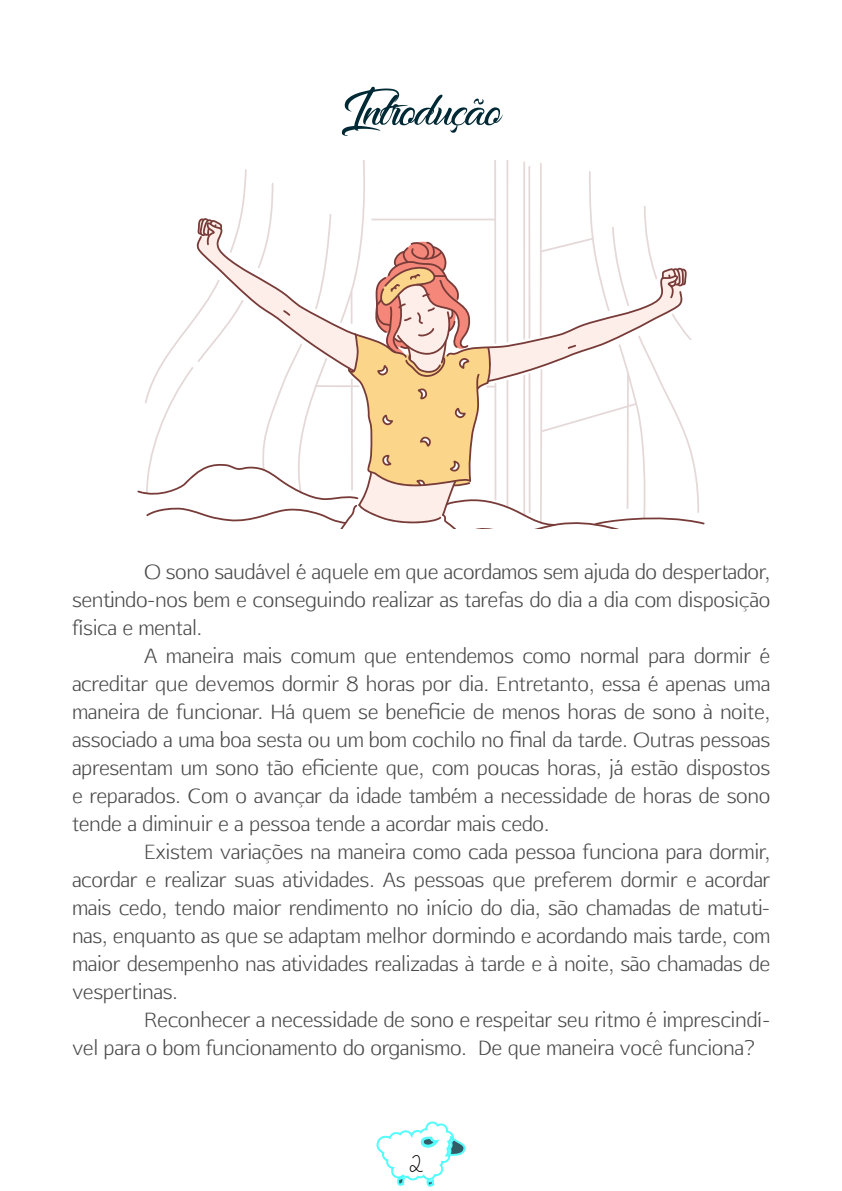
<style>
.page{position:relative;width:842px;height:1191px;background:#fff}
.page>*{position:absolute;margin:0;border:0;box-sizing:border-box;transform-origin:0 0}
.t1{font:60px "Dancing in the Rainbow";color:#002936}
.t2{font:24px "A Gentle Touch";color:#000}
.t3{font:20px/28px "Aftasans";color:#494949;text-align:justify}
</style>
<div class="page">
<svg style="left:376px;top:1121px;width:90px;height:66px"></svg>
<svg style="left:137px;top:160px;width:568px;height:369px"></svg>
<hr style="left:351px;top:379px;width:2px;height:111px;background:#773b38">
<hr style="left:351px;top:291px;width:2px;height:33px;background:#773b38">
<hr style="left:627px;top:373px;width:2px;height:136px;background:#773b38">
<h1 class="t1" style="left:339px;top:59px;width:164px">Introdução</h1>
<p class="t3" style="left:72px;top:557px;width:699px;text-indent:72px">O sono saudável é aquele em que acordamos sem ajuda do despertador, sentindo-nos bem e conseguindo realizar as tarefas do dia a dia com disposição física e mental.</p>
<p class="t3" style="left:72px;top:641px;width:699px;text-indent:72px">A maneira mais comum que entendemos como normal para dormir é acreditar que devemos dormir 8 horas por dia. Entretanto, essa é apenas uma maneira de funcionar. Há quem se beneficie de menos horas de sono à noite, associado a uma boa sesta ou um bom cochilo no final da tarde. Outras pessoas apresentam um sono tão eficiente que, com poucas horas, já estão dispostos e reparados. Com o avançar da idade também a necessidade de horas de sono tende a diminuir e a pessoa tende a acordar mais cedo.</p>
<p class="t3" style="left:72px;top:837px;width:699px;text-indent:72px">Existem variações na maneira como cada pessoa funciona para dormir, acordar e realizar suas atividades. As pessoas que preferem dormir e acordar mais cedo, tendo maior rendimento no início do dia, são chamadas de matuti&shy;nas, enquanto as que se adaptam melhor dormindo e acordando mais tarde, com maior desempenho nas atividades realizadas à tarde e à noite, são chamadas de vespertinas.</p>
<p class="t3" style="left:72px;top:1005px;width:699px;text-indent:72px">Reconhecer a necessidade de sono e respeitar seu ritmo é imprescindí&shy;vel para o bom funcionamento do organismo. De que maneira você funciona?</p>
<p class="t2" style="left:409px;top:1151px;width:15px">2</p>
</div>
